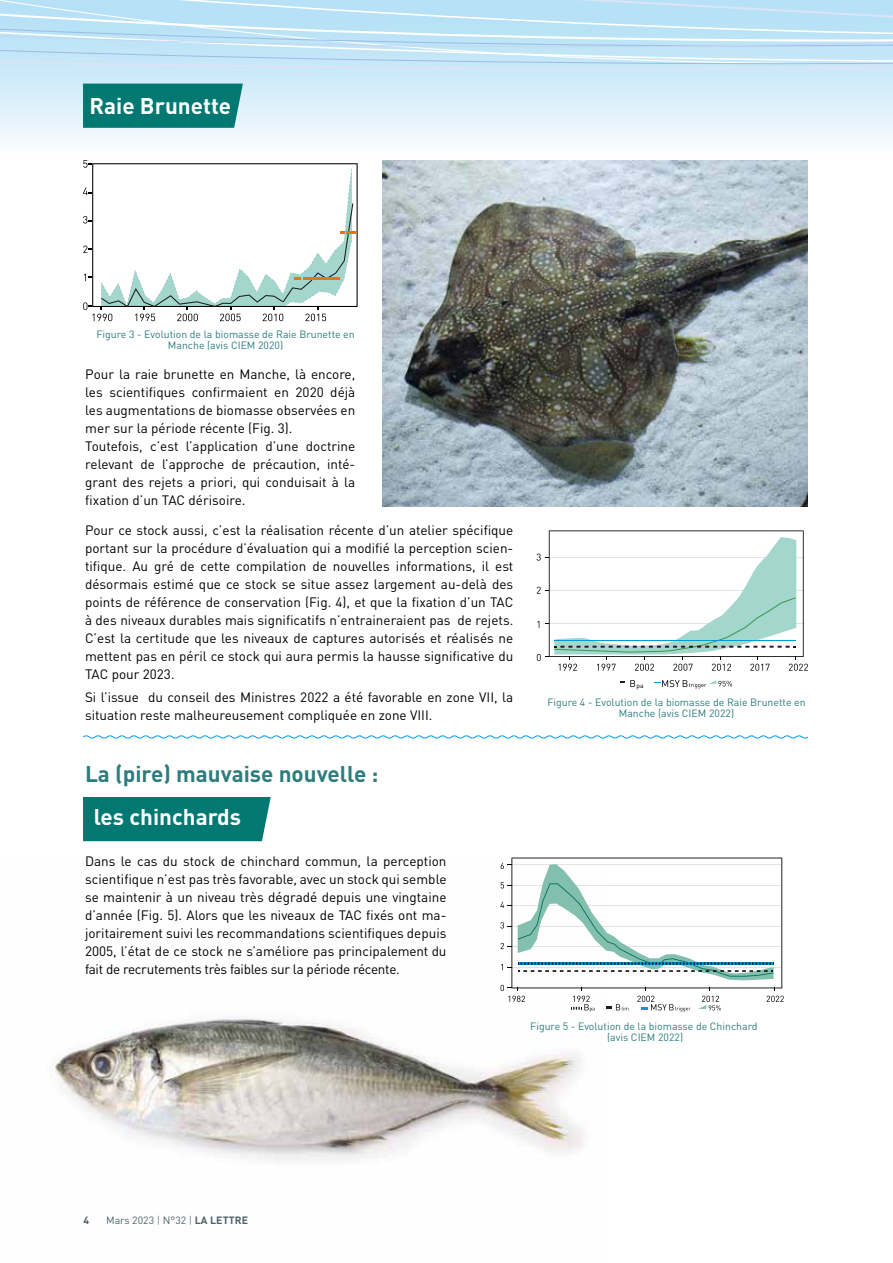
<style>
.page{position:relative;width:893px;height:1263px;background:#fff}
.page>*{position:absolute;margin:0;border:0;box-sizing:border-box;transform-origin:0 0}
.t1{font:700 22.5px "DINOT";color:#2e7c7d}
.t2{font:700 22.5px "DINOT";color:#fff}
.t3{font:13.5px/18px "DINOT";color:#000}
.t4{font:10.5px/10.5px "DINOT";color:#2e7c7d;text-align:center}
.t5{font:10.5px "DINOT";color:#4e6267}
.t6{font:700 10.5px "DINOT";color:#4e6267}
.t7{font:6.6px "DINOT";color:#000}
.s1{font-weight:300}
.s2{font-weight:700}
</style>
<div class="page">
<img style="left:50px;top:1011px;width:541px;height:150px">
<svg style="left:0;top:106px;width:893px;height:73px"></svg>
<div style="left:0;top:100px;width:893px;height:6px;background:#dcf0fb"></div>
<svg style="left:0;top:0;width:893px;height:100px;background:#c6e6f7"></svg>
<svg style="left:83px;top:160px;width:275px;height:161px"></svg>
<svg style="left:500px;top:857px;width:284px;height:154px"></svg>
<svg style="left:83px;top:735px;width:726px;height:4px"></svg>
<svg style="left:537px;top:530px;width:271px;height:141px"></svg>
<svg style="left:620px;top:680px;width:15px;height:7px"></svg>
<svg style="left:654px;top:680px;width:78px;height:8px"></svg>
<div style="left:83px;top:84px;width:160px;height:44px;background:#017871"></div>
<div style="left:83px;top:797px;width:188px;height:44px;background:#017871"></div>
<img style="left:383px;top:160px;width:425px;height:346px">
<h1 class="t2" style="left:90px;top:91px;width:143px">Raie Brunette</h1>
<p class="t4" style="left:96px;top:329px;width:260px">Figure 3 - Evolution de la biomasse de Raie Brunette en<br>Manche (avis CIEM 2020)</p>
<p class="t3" style="left:85px;top:364px;width:272px">Pour la raie brunette en Manche, là encore, les scientifiques confirmaient en 2020 déjà les augmentations de biomasse observées en mer sur la période récente (Fig. 3).<br>Toutefois, c’est l’application d’une doctrine relevant de l’approche de précaution, inté&shy;grant des rejets a priori, qui conduisait à la fixation d’un TAC dérisoire.</p>
<p class="t3" style="left:85px;top:521px;width:430px;text-align:justify">Pour ce stock aussi, c’est la réalisation récente d’un atelier spécifique portant sur la procédure d’évaluation qui a modifié la perception scien&shy;tifique. Au gré de cette compilation de nouvelles informations, il est désormais estimé que ce stock se situe assez largement au-delà des points de référence de conservation (Fig. 4), et que la fixation d’un TAC à des niveaux durables mais significatifs n’entraineraient pas de rejets.<br>C’est la certitude que les niveaux de captures autorisés et réalisés ne mettent pas en péril ce stock qui aura permis la hausse significative du TAC pour 2023.</p>
<p class="t3" style="left:85px;top:687px;width:430px">Si l’issue du conseil des Ministres 2022 a été favorable en zone VII, la situation reste malheureusement compliquée en zone VIII.</p>
<h1 class="t1" style="left:85px;top:758px;width:295px">La (pire) mauvaise nouvelle :</h1>
<h1 class="t2" style="left:94px;top:801px;width:149px">les chinchards</h1>
<p class="t3" style="left:85px;top:852px;width:363px;text-align:justify">Dans le cas du stock de chinchard commun, la perception scientifique n’est pas très favorable, avec un stock qui semble se maintenir à un niveau très dégradé depuis une vingtaine d’année (Fig. 5). Alors que les niveaux de TAC fixés ont ma&shy;joritairement suivi les recommandations scientifiques depuis 2005, l’état de ce stock ne s’améliore pas principalement du fait de recrutements très faibles sur la période récente.</p>
<p class="t7" style="left:636px;top:681px;width:9px">pa</p>
<p class="t4" style="left:547px;top:697px;width:260px">Figure 4 - Evolution de la biomasse de Raie Brunette en<br>Manche (avis CIEM 2022)</p>
<p class="t4" style="left:530px;top:1021px;width:229px">Figure 5 - Evolution de la biomasse de Chinchard (avis CIEM 2022)</p>
<p class="t6" style="left:83px;top:1213px;width:7px">4</p>
<p class="t5" style="left:106px;top:1213px;width:144px">Mars 2023 <span class="s1">|</span> N°32 <span class="s1">|</span> <span class="s2">LA LETTRE</span></p>
</div>
